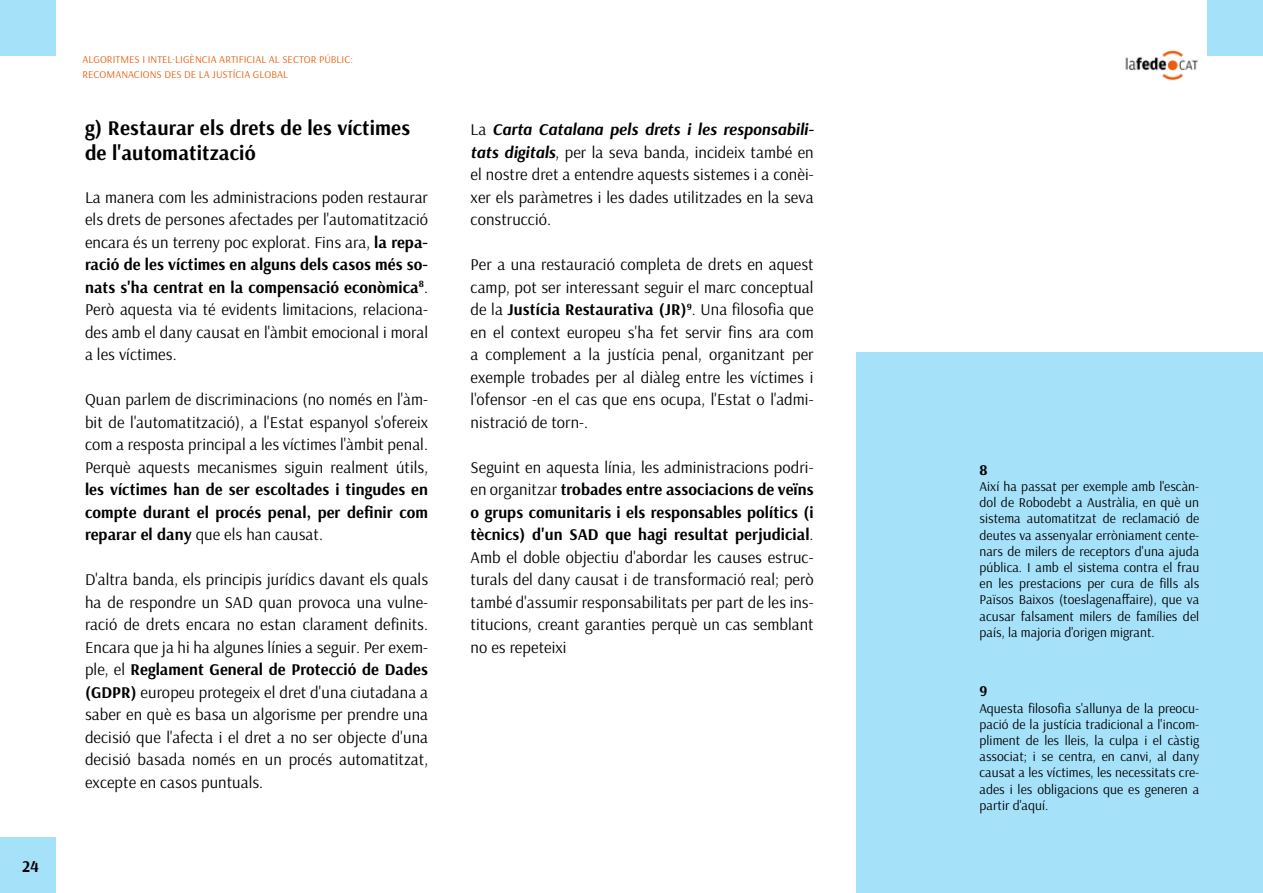
<style>
.page{position:relative;width:1263px;height:893px;background:#fff}
.page>*{position:absolute;margin:0;border:0;box-sizing:border-box;transform-origin:0 0}
.t1{font:700 21px/25.2px "Arsenal";letter-spacing:.005em;color:#000}
.t2{font:16.5px/22.5px "Arsenal";letter-spacing:.005em;color:#000;text-align:justify}
.t3{font:700 16.5px/22.5px "Arsenal";letter-spacing:.005em;color:#000;text-align:justify}
.t4{font:700 15px "Arsenal";color:#000}
.t5{font:13.5px/16.2px "Arsenal";letter-spacing:.005em;color:#000;text-align:justify}
.t6{font:10.5px/15px "Arsenal";letter-spacing:.005em;color:#e86112}
.s1{font-weight:700}
.s2{font-weight:400}
.s3{font-weight:700;font-style:italic}
</style>
<div class="page">
<img style="left:1125px;top:50px;width:74px;height:31px">
<div style="left:0;top:0;width:55px;height:55px;background:#a6e1fa"></div>
<div style="left:1208px;top:0;width:55px;height:55px;background:#a6e1fa"></div>
<div style="left:0;top:838px;width:55px;height:55px;background:#a6e1fa"></div>
<div style="left:856px;top:353px;width:407px;height:540px;background:#a6e1fa"></div>
<p class="t3" style="left:22px;top:855px;width:18px">24</p>
<p class="t6" style="left:82px;top:52px;width:272px">ALGORITMES I INTEL·LIGÈNCIA ARTIFICIAL AL SECTOR PÚBLIC:<br>RECOMANACIONS DES DE LA JUSTÍCIA GLOBAL</p>
<p class="t1" style="left:85px;top:116px;width:327px">g) Restaurar els drets de les víctimes de l'automatització</p>
<p class="t2" style="left:85px;top:186px;width:345px">La manera com les administracions poden restaurar els drets de persones afectades per l'automatització encara és un terreny poc explorat. Fins ara, <span class="s1">la repa&shy;ració de les víctimes en alguns dels casos més so&shy;nats s'ha centrat en la compensació econòmica</span><sup>8</sup>.<br>Però aquesta via té evidents limitacions, relaciona&shy;des amb el dany causat en l'àmbit emocional i moral a les víctimes.</p>
<p class="t2" style="left:85px;top:388px;width:345px">Quan parlem de discriminacions (no només en l'àm&shy;bit de l'automatització), a l'Estat espanyol s'ofereix com a resposta principal a les víctimes l'àmbit penal.<br>Perquè aquests mecanismes siguin realment útils,</p>
<p class="t3" style="left:85px;top:479px;width:344px">les víctimes han de ser escoltades i tingudes en compte durant el procés penal, per definir com reparar el dany <span class="s2">que els han causat.</span></p>
<p class="t2" style="left:85px;top:568px;width:345px">D'altra banda, els principis jurídics davant els quals ha de respondre un SAD quan provoca una vulne&shy;ració de drets encara no estan clarament definits.<br>Encara que ja hi ha algunes línies a seguir. Per exem&shy;ple, el <span class="s1">Reglament General de Protecció de Dades (GDPR)</span> europeu protegeix el dret d'una ciutadana a saber en què es basa un algorisme per prendre una decisió que l'afecta i el dret a no ser objecte d'una decisió basada només en un procés automatitzat, excepte en casos puntuals.</p>
<p class="t2" style="left:471px;top:118px;width:345px">La <span class="s3">Carta Catalana pels drets i les responsabili&shy;tats digitals</span>, per la seva banda, incideix també en el nostre dret a entendre aquests sistemes i a conèi&shy;xer els paràmetres i les dades utilitzades en la seva construcció.</p>
<p class="t2" style="left:471px;top:253px;width:345px">Per a una restauració completa de drets en aquest camp, pot ser interessant seguir el marc conceptual de la <span class="s1">Justícia Restaurativa (JR)</span><sup>9</sup>. Una filosofia que en el context europeu s'ha fet servir fins ara com a complement a la justícia penal, organitzant per exemple trobades per al diàleg entre les víctimes i l'ofensor -en el cas que ens ocupa, l'Estat o l'admi&shy;nistració de torn-.</p>
<p class="t2" style="left:471px;top:456px;width:345px">Seguint en aquesta línia, les administracions podri&shy;en organitzar <span class="s1">trobades entre associacions de veïns o grups comunitaris i els responsables polítics (i tècnics) d'un SAD que hagi resultat perjudicial</span>.<br>Amb el doble objectiu d'abordar les causes estruc&shy;turals del dany causat i de transformació real; però també d'assumir responsabilitats per part de les ins&shy;titucions, creant garanties perquè un cas semblant no es repeteixi</p>
<p class="t4" style="left:979px;top:460px;width:10px">8</p>
<p class="t5" style="left:979px;top:478px;width:221px">Així ha passat per exemple amb l'escàn&shy;dol de Robodebt a Austràlia, en què un sistema automatitzat de reclamació de deutes va assenyalar erròniament cente&shy;nars de milers de receptors d'una ajuda pública. I amb el sistema contra el frau en les prestacions per cura de fills als Països Baixos (toeslagenaffaire), que va acusar falsament milers de famílies del país, la majoria d'origen migrant.</p>
<p class="t4" style="left:979px;top:682px;width:9px">9</p>
<p class="t5" style="left:979px;top:700px;width:221px">Aquesta filosofia s'allunya de la preocu&shy;pació de la justícia tradicional a l'incom&shy;pliment de les lleis, la culpa i el càstig associat; i se centra, en canvi, al dany causat a les víctimes, les necessitats cre&shy;ades i les obligacions que es generen a partir d'aquí.</p>
</div>
